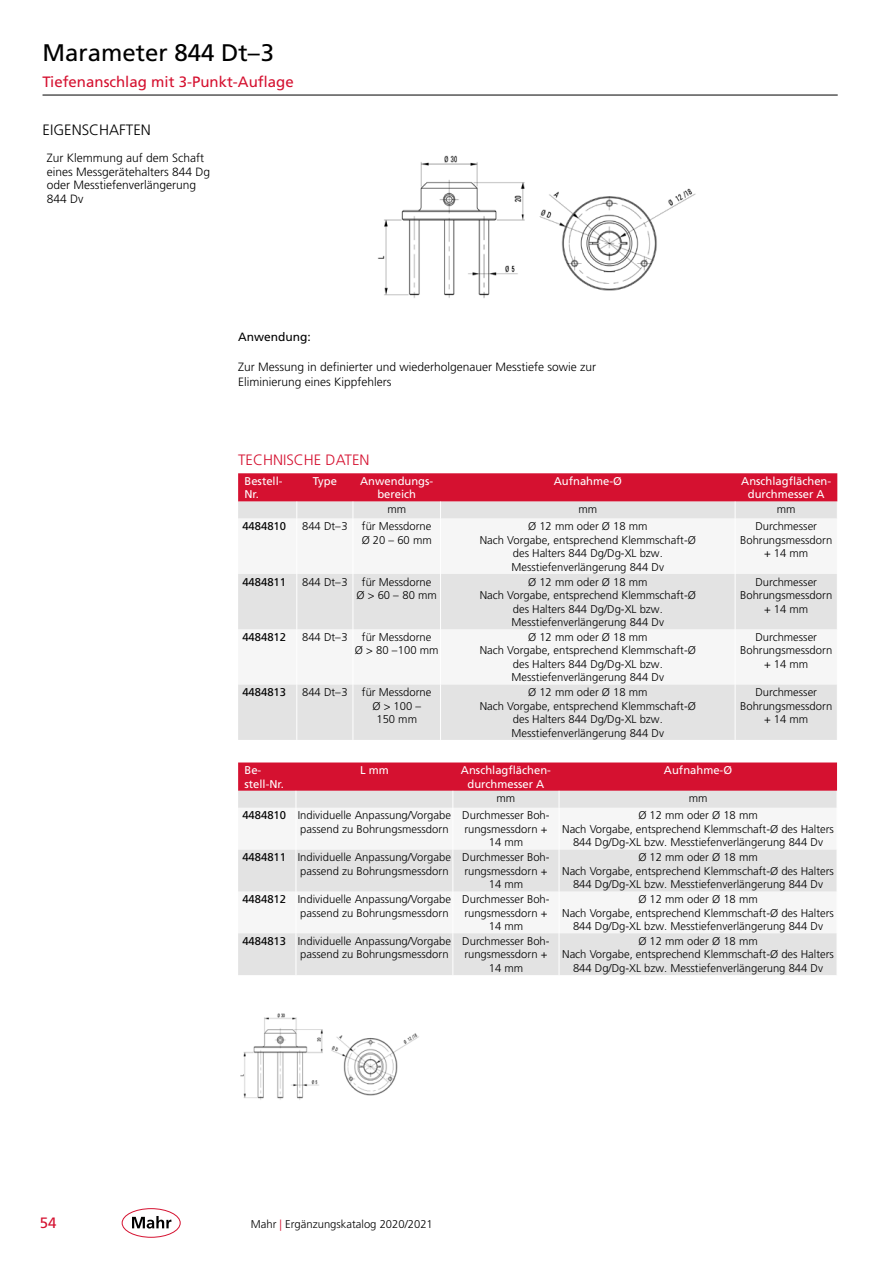
<style>
.page{position:relative;width:893px;height:1263px;background:#fff}
.page>*{position:absolute;margin:0;border:0;box-sizing:border-box;transform-origin:0 0}
.P-Product-Headline{font:24px "Frutiger LT Pro";color:#000}
.P-Product-Headline_K{font:15px "Frutiger LT Pro";color:#d51130}
.P-Topictext{font:300 15px "Frutiger LT Pro";color:#d51130}
.P-Product-FeatureTex{font:300 15px "Frutiger LT Pro";color:#000}
.P-Product-FeatureTex-2{font:300 12px/13.5px "Frutiger LT Pro";color:#000}
.P-Product-FeatureTex-3{font:12px "Frutiger LT Pro";color:#000}
.P-TableEntry-Center{font:300 11.25px/13.5px "Frutiger LT Pro";color:#000;text-align:center}
.P-TableHead-Center{font:11.25px/13.5px "Frutiger LT Pro";color:#fff;text-align:center}
.P-TableEntry_OrderNo{font:11.25px "Frutiger LT Pro";color:#000}
.P-TableHead-Left_LS{font:11.25px/13.5px "Frutiger LT Pro";color:#fff}
.s1{color:#d51130}
</style>
<div class="page">
<div style="left:122px;top:1208px;width:59px;height:30px;border:1px solid #d51130;border-radius:50%"></div>
<svg style="left:132px;top:1216px;width:39px;height:12px"></svg>
<img style="left:377px;top:155px;width:319px;height:143px">
<svg style="left:238px;top:574px;width:599px;height:166px;fill:#e3e3e3"></svg>
<hr style="left:735px;top:685px;width:1px;height:55px;background:#fff">
<hr style="left:440px;top:685px;width:1px;height:55px;background:#fff">
<hr style="left:353px;top:685px;width:1px;height:55px;background:#fff">
<hr style="left:296px;top:685px;width:1px;height:55px;background:#fff">
<hr style="left:735px;top:629px;width:1px;height:56px;background:#fff">
<hr style="left:440px;top:629px;width:1px;height:56px;background:#fff">
<hr style="left:353px;top:629px;width:1px;height:56px;background:#fff">
<hr style="left:296px;top:629px;width:1px;height:56px;background:#fff">
<hr style="left:735px;top:574px;width:1px;height:55px;background:#fff">
<hr style="left:440px;top:574px;width:1px;height:55px;background:#fff">
<hr style="left:353px;top:574px;width:1px;height:55px;background:#fff">
<hr style="left:296px;top:574px;width:1px;height:55px;background:#fff">
<svg style="left:238px;top:473px;width:600px;height:46px;background:#db6376"></svg>
<hr style="left:43px;top:95px;width:795px;height:1px;background:#000">
<img style="left:240px;top:1013px;width:179px;height:87px">
<svg style="left:238px;top:849px;width:598px;height:1px"></svg>
<svg style="left:238px;top:850px;width:599px;height:125px;fill:#e3e3e3"></svg>
<hr style="left:559px;top:933px;width:1px;height:42px;background:#fff">
<hr style="left:452px;top:933px;width:1px;height:42px;background:#fff">
<hr style="left:296px;top:933px;width:1px;height:42px;background:#fff">
<hr style="left:559px;top:891px;width:1px;height:42px;background:#fff">
<hr style="left:452px;top:891px;width:1px;height:42px;background:#fff">
<hr style="left:296px;top:891px;width:1px;height:42px;background:#fff">
<hr style="left:559px;top:850px;width:1px;height:41px;background:#fff">
<hr style="left:452px;top:850px;width:1px;height:41px;background:#fff">
<hr style="left:296px;top:850px;width:1px;height:41px;background:#fff">
<hr style="left:559px;top:808px;width:1px;height:42px;background:#fff">
<hr style="left:452px;top:808px;width:1px;height:42px;background:#fff">
<hr style="left:296px;top:808px;width:1px;height:42px;background:#fff">
<svg style="left:238px;top:762px;width:600px;height:46px;background:#da6375"></svg>
<p class="P-Product-Headline" style="left:43px;top:38px;width:233px">Marameter 844 Dt–3</p>
<p class="P-Product-Headline_K" style="left:43px;top:73px;width:253px">Tiefenanschlag mit 3-Punkt-Auflage</p>
<p class="P-Product-FeatureTex" style="left:43px;top:121px;width:110px">EIGENSCHAFTEN</p>
<p class="P-Product-FeatureTex-2" style="left:47px;top:151px;width:165px">Zur Klemmung auf dem Schaft eines Messgerätehalters 844 Dg oder Messtiefenverlängerung<br>844 Dv</p>
<p class="P-Product-FeatureTex-3" style="left:238px;top:329px;width:74px">Anwendung:</p>
<p class="P-Product-FeatureTex-2" style="left:238px;top:359px;width:360px;line-height:15px">Zur Messung in definierter und wiederholgenauer Messtiefe sowie zur<br>Eliminierung eines Kippfehlers</p>
<p class="P-Topictext" style="left:238px;top:451px;width:133px">TECHNISCHE DATEN</p>
<p class="P-TableHead-Left_LS" style="left:244px;top:474px;width:40px">Bestell-<br>Nr.</p>
<p class="P-TableHead-Center" style="left:313px;top:474px;width:26px">Type</p>
<p class="P-TableHead-Center" style="left:360px;top:474px;width:75px">Anwendungs&shy;bereich</p>
<p class="P-TableHead-Center" style="left:554px;top:474px;width:70px">Aufnahme-Ø</p>
<p class="P-TableHead-Center" style="left:741px;top:474px;width:91px">Anschlagflächen&shy;durchmesser A</p>
<p class="P-TableEntry-Center" style="left:387px;top:503px;width:20px">mm</p>
<p class="P-TableEntry-Center" style="left:578px;top:503px;width:20px">mm</p>
<p class="P-TableEntry-Center" style="left:777px;top:503px;width:20px">mm</p>
<p class="P-TableEntry_OrderNo" style="left:242px;top:520px;width:45px">4484810</p>
<p class="P-TableEntry-Center" style="left:302px;top:520px;width:47px">844 Dt–3</p>
<p class="P-TableEntry-Center" style="left:362px;top:520px;width:72px;text-align:left">für Messdorne<br>Ø 20 – 60 mm</p>
<p class="P-TableEntry-Center" style="left:528px;top:520px;width:121px">Ø 12 mm oder Ø 18 mm</p>
<p class="P-TableEntry-Center" style="left:740px;top:520px;width:94px">Durchmesser<br>Bohrungsmessdorn + 14 mm</p>
<p class="P-TableEntry-Center" style="left:480px;top:533px;width:218px">Nach Vorgabe, entsprechend Klemmschaft-Ø des Halters 844 Dg/Dg-XL bzw.<br>Messtiefenverlängerung 844 Dv</p>
<p class="P-TableEntry_OrderNo" style="left:242px;top:575px;width:45px">4484811</p>
<p class="P-TableEntry-Center" style="left:302px;top:575px;width:47px">844 Dt–3</p>
<p class="P-TableEntry-Center" style="left:357px;top:575px;width:82px">für Messdorne<br>Ø &gt; 60 – 80 mm</p>
<p class="P-TableEntry-Center" style="left:528px;top:575px;width:121px">Ø 12 mm oder Ø 18 mm</p>
<p class="P-TableEntry-Center" style="left:480px;top:588px;width:218px">Nach Vorgabe, entsprechend Klemmschaft-Ø des Halters 844 Dg/Dg-XL bzw.<br>Messtiefenverlängerung 844 Dv</p>
<p class="P-TableEntry_OrderNo" style="left:242px;top:630px;width:45px">4484812</p>
<p class="P-TableEntry-Center" style="left:302px;top:630px;width:47px">844 Dt–3</p>
<p class="P-TableEntry-Center" style="left:355px;top:630px;width:85px">für Messdorne<br>Ø &gt; 80 –100 mm</p>
<p class="P-TableEntry-Center" style="left:528px;top:630px;width:121px">Ø 12 mm oder Ø 18 mm</p>
<p class="P-TableEntry-Center" style="left:480px;top:644px;width:218px">Nach Vorgabe, entsprechend Klemmschaft-Ø des Halters 844 Dg/Dg-XL bzw.<br>Messtiefenverlängerung 844 Dv</p>
<p class="P-TableEntry_OrderNo" style="left:242px;top:686px;width:45px">4484813</p>
<p class="P-TableEntry-Center" style="left:302px;top:686px;width:47px">844 Dt–3</p>
<p class="P-TableEntry-Center" style="left:362px;top:686px;width:71px">für Messdorne<br>Ø &gt; 100 –<br>150 mm</p>
<p class="P-TableEntry-Center" style="left:528px;top:686px;width:121px">Ø 12 mm oder Ø 18 mm</p>
<p class="P-TableEntry-Center" style="left:480px;top:699px;width:218px">Nach Vorgabe, entsprechend Klemmschaft-Ø des Halters 844 Dg/Dg-XL bzw.<br>Messtiefenverlängerung 844 Dv</p>
<p class="P-TableEntry-Center" style="left:740px;top:575px;width:94px">Durchmesser<br>Bohrungsmessdorn + 14 mm</p>
<p class="P-TableEntry-Center" style="left:740px;top:630px;width:94px">Durchmesser<br>Bohrungsmessdorn + 14 mm</p>
<p class="P-TableEntry-Center" style="left:740px;top:686px;width:94px">Durchmesser<br>Bohrungsmessdorn + 14 mm</p>
<p class="P-TableHead-Left_LS" style="left:244px;top:763px;width:41px">Be&shy;stell-Nr.</p>
<p class="P-TableHead-Center" style="left:360px;top:763px;width:30px">L mm</p>
<p class="P-TableHead-Center" style="left:461px;top:763px;width:91px">Anschlagflächen&shy;durchmesser A</p>
<p class="P-TableHead-Center" style="left:664px;top:763px;width:70px">Aufnahme-Ø</p>
<p class="P-TableEntry-Center" style="left:497px;top:792px;width:20px">mm</p>
<p class="P-TableEntry-Center" style="left:689px;top:792px;width:20px">mm</p>
<p class="P-TableEntry_OrderNo" style="left:242px;top:809px;width:45px">4484810</p>
<p class="P-TableEntry-Center" style="left:298px;top:809px;width:155px;text-align:left">Individuelle Anpassung/Vorgabe passend zu Bohrungsmessdorn</p>
<p class="P-TableEntry-Center" style="left:462px;top:809px;width:89px">Durchmesser Boh&shy;rungsmessdorn +<br>14 mm</p>
<p class="P-TableEntry-Center" style="left:638px;top:809px;width:121px">Ø 12 mm oder Ø 18 mm</p>
<p class="P-TableEntry-Center" style="left:562px;top:822px;width:273px">Nach Vorgabe, entsprechend Klemmschaft-Ø des Halters<br>844 Dg/Dg-XL bzw. Messtiefenverlängerung 844 Dv</p>
<p class="P-TableEntry_OrderNo" style="left:242px;top:851px;width:45px">4484811</p>
<p class="P-TableEntry-Center" style="left:298px;top:851px;width:155px;text-align:left">Individuelle Anpassung/Vorgabe passend zu Bohrungsmessdorn</p>
<p class="P-TableEntry-Center" style="left:462px;top:851px;width:89px">Durchmesser Boh&shy;rungsmessdorn +<br>14 mm</p>
<p class="P-TableEntry-Center" style="left:638px;top:851px;width:121px">Ø 12 mm oder Ø 18 mm</p>
<p class="P-TableEntry-Center" style="left:562px;top:864px;width:273px">Nach Vorgabe, entsprechend Klemmschaft-Ø des Halters<br>844 Dg/Dg-XL bzw. Messtiefenverlängerung 844 Dv</p>
<p class="P-TableEntry_OrderNo" style="left:242px;top:892px;width:45px">4484812</p>
<p class="P-TableEntry-Center" style="left:298px;top:892px;width:155px;text-align:left">Individuelle Anpassung/Vorgabe passend zu Bohrungsmessdorn</p>
<p class="P-TableEntry-Center" style="left:462px;top:892px;width:89px">Durchmesser Boh&shy;rungsmessdorn +<br>14 mm</p>
<p class="P-TableEntry-Center" style="left:638px;top:892px;width:121px">Ø 12 mm oder Ø 18 mm</p>
<p class="P-TableEntry-Center" style="left:562px;top:906px;width:273px">Nach Vorgabe, entsprechend Klemmschaft-Ø des Halters<br>844 Dg/Dg-XL bzw. Messtiefenverlängerung 844 Dv</p>
<p class="P-TableEntry_OrderNo" style="left:242px;top:934px;width:45px">4484813</p>
<p class="P-TableEntry-Center" style="left:298px;top:934px;width:155px;text-align:left">Individuelle Anpassung/Vorgabe passend zu Bohrungsmessdorn</p>
<p class="P-TableEntry-Center" style="left:462px;top:934px;width:89px">Durchmesser Boh&shy;rungsmessdorn +<br>14 mm</p>
<p class="P-TableEntry-Center" style="left:638px;top:934px;width:121px">Ø 12 mm oder Ø 18 mm</p>
<p class="P-TableEntry-Center" style="left:562px;top:948px;width:273px">Nach Vorgabe, entsprechend Klemmschaft-Ø des Halters<br>844 Dg/Dg-XL bzw. Messtiefenverlängerung 844 Dv</p>
<h2 class="P-Product-Headline_K" style="left:40px;top:1214px;width:18px">54</h2>
<p class="P-TableEntry-Center" style="left:251px;top:1217px;width:183px">Mahr <span class="s1">|</span> Ergänzungskatalog 2020/2021</p>
</div>
